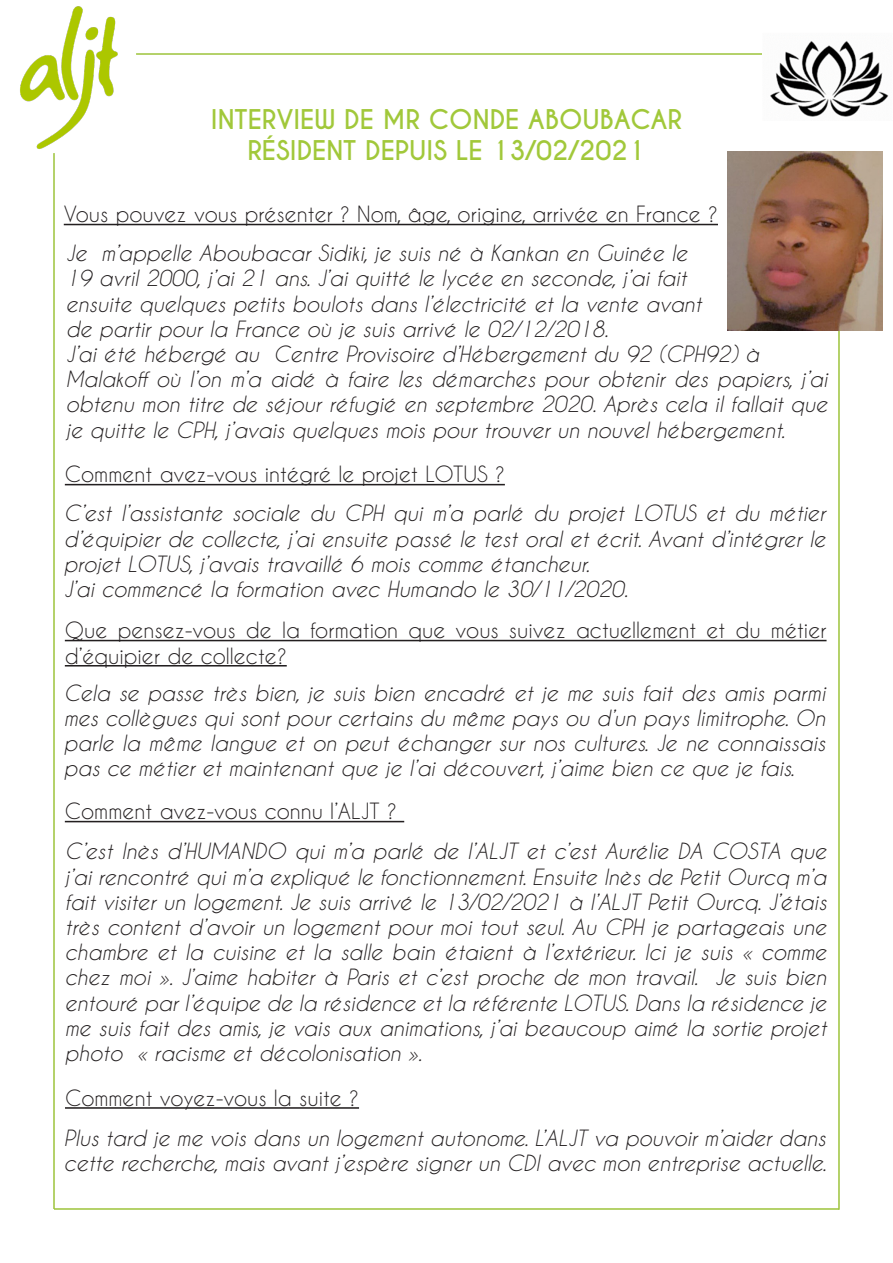
<style>
.page{position:relative;width:893px;height:1263px;background:#fff}
.page>*{position:absolute;margin:0;border:0;box-sizing:border-box;transform-origin:0 0}
.t1{font:700 25.5px "Caviar Dreams";color:#a1c83a}
.t2{font:italic 21px/25.2px "Caviar Dreams";color:#231f20;text-align:justify}
.t3{font:21px/25.2px "Caviar Dreams";color:#231f20}
</style>
<div class="page">
<img style="left:20px;top:6px;width:98px;height:143px">
<hr style="left:136px;top:53px;width:657px;height:2px;background:#9dc33b">
<hr style="left:838px;top:153px;width:2px;height:1057px;background:#9dc33b">
<hr style="left:54px;top:1208px;width:785px;height:2px;background:#9dc33b">
<hr style="left:53px;top:153px;width:2px;height:1056px;background:#9dc33b">
<img style="left:762px;top:41px;width:127px;height:76px">
<hr style="left:64px;top:224px;width:654px;height:1px;background:#231f20">
<img style="left:727px;top:152px;width:155px;height:179px">
<hr style="left:65px;top:484px;width:440px;height:1px;background:#231f20">
<hr style="left:65px;top:640px;width:761px;height:1px;background:#231f20">
<hr style="left:65px;top:665px;width:222px;height:1px;background:#231f20">
<hr style="left:65px;top:821px;width:339px;height:1px;background:#231f20">
<hr style="left:65px;top:1107px;width:294px;height:2px;background:#231f20">
<p class="t1" style="left:211px;top:104px;width:473px">INTERVIEW DE MR CONDE ABOUBACAR</p>
<p class="t1" style="left:247px;top:135px;width:400px">RÉSIDENT DEPUIS LE 13/02/2021</p>
<p class="t3" style="left:64px;top:201px;width:656px">Vous pouvez vous présenter ? Nom, âge, origine, arrivée en France ?</p>
<p class="t2" style="left:66px;top:241px;width:623px">Je m’appelle Aboubacar Sidiki, je suis né à Kankan en Guinée le</p>
<p class="t2" style="left:66px;top:266px;width:622px">19 avril 2000, j’ai 21 ans. J’ai quitté le lycée en seconde, j’ai fait</p>
<p class="t2" style="left:66px;top:291px;width:637px">ensuite quelques petits boulots dans l’électricité et la vente avant</p>
<p class="t2" style="left:66px;top:316px;width:544px">de partir pour la France où je suis arrivé le 02/12/2018.</p>
<p class="t2" style="left:66px;top:341px;width:695px">J’ai été hébergé au Centre Provisoire d’Hébergement du 92 (CPH92) à</p>
<p class="t2" style="left:66px;top:367px;width:763px">Malakoff où l’on m’a aidé à faire les démarches pour obtenir des papiers, j’ai obtenu mon titre de séjour réfugié en septembre 2020. Après cela il fallait que je quitte le CPH, j’avais quelques mois pour trouver un nouvel hébergement.</p>
<p class="t3" style="left:65px;top:461px;width:442px">Comment avez-vous intégré le projet LOTUS ?</p>
<p class="t2" style="left:64px;top:501px;width:763px">C’est l’assistante sociale du CPH qui m’a parlé du projet LOTUS et du métier d’équipier de collecte, j’ai ensuite passé le test oral et écrit. Avant d’intégrer le projet LOTUS, j’avais travaillé 6 mois comme étancheur.</p>
<p class="t2" style="left:64px;top:576px;width:566px">J’ai commencé la formation avec Humando le 30/11/2020.</p>
<p class="t3" style="left:65px;top:617px;width:763px">Que pensez-vous de la formation que vous suivez actuellement et du métier d’équipier de collecte?</p>
<p class="t2" style="left:64px;top:680px;width:763px">Cela se passe très bien, je suis bien encadré et je me suis fait des amis parmi mes collègues qui sont pour certains du même pays ou d’un pays limitrophe. On parle la même langue et on peut échanger sur nos cultures. Je ne connaissais pas ce métier et maintenant que je l’ai découvert, j’aime bien ce que je fais.</p>
<p class="t3" style="left:65px;top:798px;width:334px">Comment avez-vous connu l’ALJT ?</p>
<p class="t2" style="left:65px;top:839px;width:763px">C’est Inès d’HUMANDO qui m’a parlé de l’ALJT et c’est Aurélie DA COSTA que j’ai rencontré qui m’a expliqué le fonctionnement. Ensuite Inès de Petit Ourcq m’a fait visiter un logement. Je suis arrivé le 13/02/2021 à l’ALJT Petit Ourcq. J’étais très content d’avoir un logement pour moi tout seul. Au CPH je partageais une chambre et la cuisine et la salle bain étaient à l’extérieur. Ici je suis « comme chez moi ». J’aime habiter à Paris et c’est proche de mon travail. Je suis bien entouré par l’équipe de la résidence et la référente LOTUS. Dans la résidence je me suis fait des amis, je vais aux animations, j’ai beaucoup aimé la sortie projet photo « racisme et décolonisation ».</p>
<p class="t3" style="left:65px;top:1085px;width:296px">Comment voyez-vous la suite ?</p>
<p class="t2" style="left:64px;top:1125px;width:764px">Plus tard je me vois dans un logement autonome. L’ALJT va pouvoir m’aider dans cette recherche, mais avant j’espère signer un CDI avec mon entreprise actuelle.</p>
</div>
